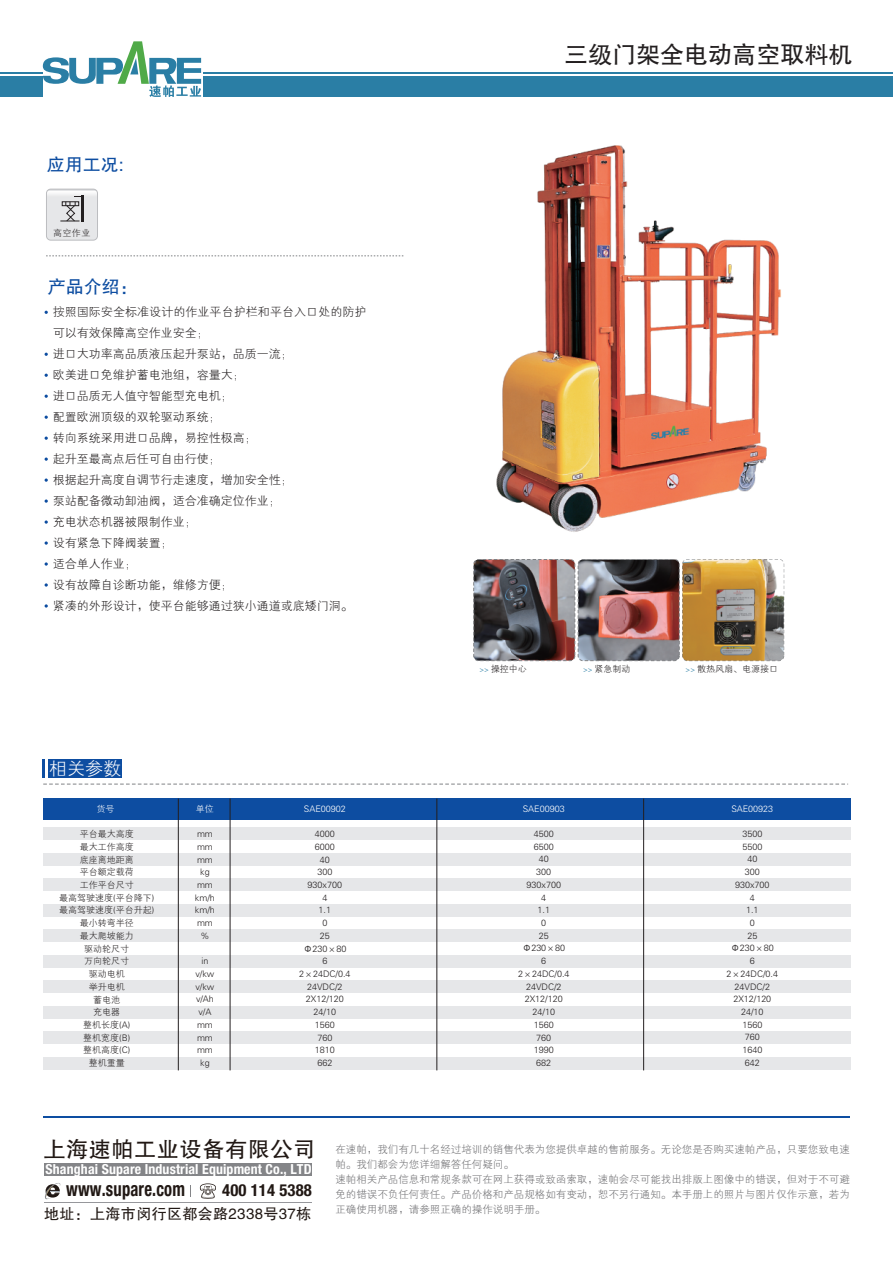
<style>
.page{position:relative;width:893px;height:1263px;background:#fff}
.page>*{position:absolute;margin:0;border:0;box-sizing:border-box;transform-origin:0 0}
.t1{font:24px "FZHTJW GB1 0";color:#231f20}
.t2{font:22.2px "FZHTJW GB1 0";letter-spacing:.025em;color:#211814}
.t3{font:700 condensed 19.95px "Helvetica Neue LT Pro";letter-spacing:.01em;color:#211814;scale:.83 1}
.t4{font:18px "FZHTJW GB1 0";color:#0d4da1}
.t5{font:18px "FZXH1 JW GB1 0";color:#fff}
.t6{font:700 condensed 16.65px "Helvetica Neue LT Pro";letter-spacing:.01em;color:#211814}
.t7{font:15px "FZHTJW GB1 0";letter-spacing:.025em;color:#211814}
.t8{font:700 condensed 13.8px "Helvetica Neue LT Pro";letter-spacing:.01em;color:#fff}
.t9{font:12px/21px "FZXH1 JW GB1 0";color:#231f20}
.t10{font:10.5px/15px "FZXH1 JW GB1 0";color:#6f6f72}
.t11{font:9px/12.8px "FZXH1 JW GB1 0";color:#231f20;text-align:center}
.t12{font:9px "FZXH1 JW GB1 0";color:#fff}
.s1{font-size:7.2px;color:#2a7ea5}
</style>
<div class="page">
<svg style="left:42px;top:41px;width:159px;height:56px"></svg>
<div style="left:203px;top:77px;width:690px;height:20px;background:#2a7ea5"></div>
<hr style="left:203px;top:72px;width:690px;height:1px;background:#2a7ea5">
<div style="left:0;top:77px;width:43px;height:20px;background:#2a7ea5"></div>
<hr style="left:0;top:72px;width:43px;height:1px;background:#2a7ea5">
<div style="left:45px;top:1163px;width:267px;height:12px;background:#848588"></div>
<hr style="left:45px;top:1202px;width:267px;height:1px;background:#96979b">
<svg style="left:190px;top:1185px;width:1px;height:12px"></svg>
<svg style="left:199px;top:1183px;width:17px;height:16px"></svg>
<svg style="left:45px;top:1183px;width:16px;height:17px"></svg>
<hr style="left:43px;top:1117px;width:807px;height:1px;background:#0d4da1">
<svg style="left:46px;top:256px;width:358px;height:1px"></svg>
<svg style="left:46px;top:189px;width:51px;height:51px;background:#d6d7d9"></svg>
<svg style="left:45px;top:499px;width:3px;height:4px"></svg>
<svg style="left:45px;top:520px;width:3px;height:4px"></svg>
<svg style="left:45px;top:541px;width:3px;height:4px"></svg>
<svg style="left:45px;top:562px;width:3px;height:4px"></svg>
<svg style="left:45px;top:583px;width:3px;height:4px"></svg>
<svg style="left:45px;top:604px;width:3px;height:4px"></svg>
<div style="left:43px;top:827px;width:807px;height:13px;background:#e6e7e9"></div>
<div style="left:43px;top:853px;width:807px;height:12px;background:#e6e7e9"></div>
<div style="left:43px;top:878px;width:807px;height:13px;background:#e6e7e9"></div>
<div style="left:43px;top:904px;width:807px;height:12px;background:#e6e7e9"></div>
<div style="left:43px;top:929px;width:807px;height:13px;background:#e6e7e9"></div>
<div style="left:43px;top:955px;width:807px;height:13px;background:#e6e7e9"></div>
<div style="left:43px;top:980px;width:807px;height:13px;background:#e6e7e9"></div>
<div style="left:43px;top:1006px;width:807px;height:13px;background:#e6e7e9"></div>
<div style="left:43px;top:1031px;width:807px;height:13px;background:#e6e7e9"></div>
<div style="left:43px;top:1057px;width:807px;height:13px;background:#e6e7e9"></div>
<div style="left:43px;top:798px;width:807px;height:22px;background:#0d4da1"></div>
<svg style="left:43px;top:784px;width:805px;height:1px"></svg>
<div style="left:48px;top:759px;width:74px;height:19px;background:#0d4da1"></div>
<svg style="left:43px;top:759px;width:2px;height:19px"></svg>
<hr style="left:178px;top:798px;width:1px;height:272px;background:#231f20">
<hr style="left:230px;top:798px;width:1px;height:272px;background:#231f20">
<hr style="left:437px;top:798px;width:1px;height:272px;background:#231f20">
<hr style="left:643px;top:798px;width:1px;height:272px;background:#231f20">
<img style="left:496px;top:145px;width:285px;height:387px">
<img style="left:475px;top:559px;width:100px;height:102px">
<img style="left:578px;top:559px;width:100px;height:102px">
<img style="left:683px;top:559px;width:101px;height:102px">
<div style="left:578px;top:559px;width:102px;height:102px;border:1px dashed #808285;border-radius:5px"></div>
<div style="left:473px;top:559px;width:102px;height:102px;border:1px dashed #808285;border-radius:5px"></div>
<h3 class="t4" style="left:47px;top:155px;width:78px">应用工况:</h3>
<p class="t11" style="left:53px;top:227px;width:39px">高空作业</p>
<h3 class="t4" style="left:48px;top:277px;width:91px">产品介绍：</h3>
<p class="t9" style="left:53px;top:302px;width:315px">按照国际安全标准设计的作业平台护栏和平台入口处的防护可以有效保障高空作业安全；<br>进口大功率高品质液压起升泵站，品质一流；<br>欧美进口免维护蓄电池组，容量大；<br>进口品质无人值守智能型充电机；<br>配置欧洲顶级的双轮驱动系统；<br>转向系统采用进口品牌，易控性极高；<br>起升至最高点后任可自由行使；<br>根据起升高度自调节行走速度，增加安全性；<br>泵站配备微动卸油阀，适合准确定位作业；<br>充电状态机器被限制作业；<br>设有紧急下降阀装置；<br>适合单人作业；<br>设有故障自诊断功能，维修方便；<br>紧凑的外形设计，使平台能够通过狭小通道或底矮门洞。</p>
<h3 class="t5" style="left:49px;top:759px;width:73px">相关参数</h3>
<p class="t12" style="left:96px;top:804px;width:19px">货号</p>
<p class="t11" style="left:59px;top:828px;width:96px">平台最大高度<br>最大工作高度<br>底座离地距离<br>平台额定载荷<br>工作平台尺寸<br>最高驾驶速度(平台降下)最高驾驶速度(平台升起)最小转弯半径<br>最大爬坡能力<br>驱动轮尺寸<br>万向轮尺寸<br>驱动电机<br>举升电机<br>蓄电池<br>充电器<br>整机长度(A)<br>整机宽度(B)<br>整机高度(C)<br>整机重量</p>
<p class="t12" style="left:196px;top:804px;width:19px">单位</p>
<p class="t11" style="left:195px;top:828px;width:21px">mm mm mm kg mm km/h km/h mm %</p>
<p class="t11" style="left:195px;top:955px;width:20px">in v/kw v/kw v/Ah v/A mm mm mm kg</p>
<p class="t12" style="left:304px;top:804px;width:43px">SAE00902</p>
<p class="t11" style="left:299px;top:828px;width:53px">4000<br>6000<br>40<br>300<br>930x700<br>4<br>1.1<br>0<br>25<br>Φ230×80<br>6<br>2×24DC/0.4<br>24VDC/2<br>2X12/120<br>24/10<br>1560<br>760<br>1810<br>662</p>
<h1 class="t1" style="left:564px;top:41px;width:290px">三级门架全电动高空取料机</h1>
<p class="t11" style="left:479px;top:662px;width:49px"><span class="s1">&gt;&gt;</span> 操控中心</p>
<p class="t11" style="left:583px;top:662px;width:49px"><span class="s1">&gt;&gt;</span> 紧急制动</p>
<p class="t11" style="left:686px;top:662px;width:94px"><span class="s1">&gt;&gt;</span> 散热风扇、电源接口</p>
<p class="t12" style="left:523px;top:803px;width:43px">SAE00903</p>
<p class="t11" style="left:518px;top:828px;width:53px">4500<br>6500<br>40<br>300<br>930x700<br>4<br>1.1<br>0<br>25<br>Φ230×80<br>6<br>2×24DC/0.4<br>24VDC/2<br>2X12/120<br>24/10<br>1560<br>760<br>1990<br>682</p>
<p class="t12" style="left:731px;top:803px;width:43px">SAE00923</p>
<p class="t11" style="left:727px;top:828px;width:53px">3500<br>5500<br>40<br>300<br>930x700<br>4<br>1.1<br>0<br>25<br>Φ230×80<br>6<br>2×24DC/0.4<br>24VDC/2<br>2X12/120<br>24/10<br>1560<br>760<br>1640<br>642</p>
<h2 class="t2" style="left:43px;top:1137px;width:274px">上海速帕工业设备有限公司</h2>
<h3 class="t8" style="left:46px;top:1160px;width:268px">Shanghai Supare Industrial Equipment Co., LTD</h3>
<h3 class="t3" style="left:66px;top:1177px;width:145px">www.supare.com</h3>
<h3 class="t6" style="left:222px;top:1180px;width:91px">400 114 5388</h3>
<h3 class="t7" style="left:44px;top:1206px;width:269px">地址：上海市闵行区都会路2338号37栋</h3>
<p class="t10" style="left:335px;top:1142px;width:516px">在速帕，我们有几十名经过培训的销售代表为您提供卓越的售前服务。无论您是否购买速帕产品，只要您致电速帕。我们都会为您详细解答任何疑问。<br>速帕相关产品信息和常规条款可在网上获得或致函索取，速帕会尽可能找出排版上图像中的错误，但对于不可避免的错误不负任何责任。产品价格和产品规格如有变动，恕不另行通知。本手册上的照片与图片仅作示意，若为正确使用机器，请参照正确的操作说明手册。</p>
</div>
